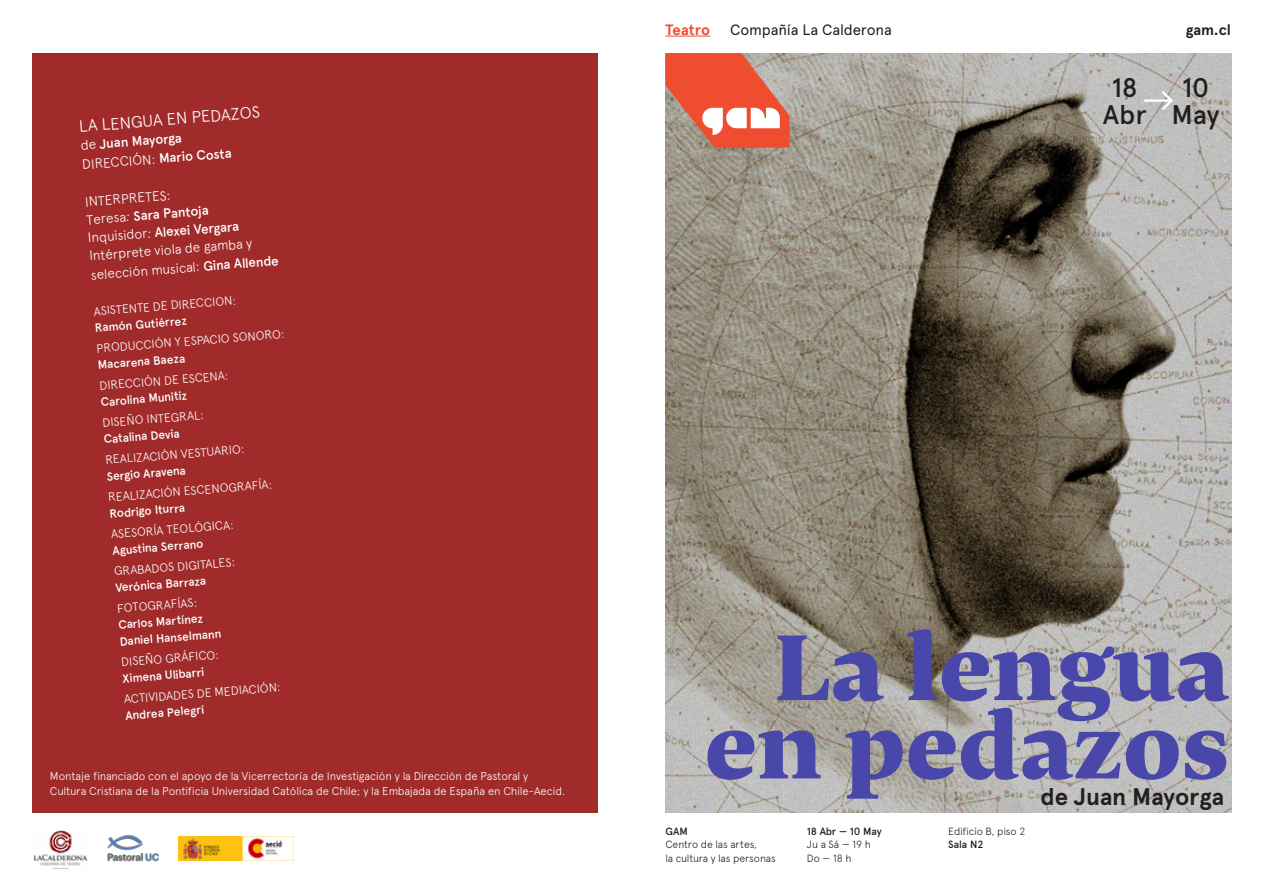
<style>
.page{position:relative;width:1263px;height:893px;background:#fff}
.page>*{position:absolute;margin:0;border:0;box-sizing:border-box;transform-origin:0 0}
.t1{font:800 93.15px "Lava";color:#4947a9}
.t2{font:500 27px "Apercu";letter-spacing:-.005em;color:#231f20}
.t3{font:700 24px "Apercu";letter-spacing:-.005em;color:#231f20}
.t4{font:300 16.5px "Apercu";color:#fff}
.t5{font:15px "Apercu";letter-spacing:-.01em;color:#231f20}
.t6{font:700 15px "Apercu";color:#ef4d2f}
.t7{font:700 15px "Apercu";color:#231f20}
.t8{font:300 13.5px "Apercu";color:#fff}
.t9{font:500 13.5px "Apercu";color:#fff}
.t10{font:300 12px "Apercu";color:#fff}
.t11{font:500 12px "Apercu";color:#fff}
.t12{font:300 11.25px "Apercu";letter-spacing:-.01em;color:#fff}
.t13{font:300 10.5px "Apercu";letter-spacing:-.01em;color:#231f20}
.t14{font:500 10.5px "Apercu";letter-spacing:-.01em;color:#231f20}
.s1{font-weight:300}
.s2{font-weight:500}
.s3{font-weight:300;font-style:italic}
</style>
<div class="page">
<img style="left:34px;top:830px;width:53px;height:36px">
<hr style="left:665px;top:36px;width:45px;height:1px;background:#ef4d2f">
<img style="left:665px;top:53px;width:566px;height:759px">
<svg style="left:665px;top:53px;width:124px;height:95px"></svg>
<hr style="left:1144px;top:99px;width:27px;height:3px;background:#fff">
<svg style="left:1159px;top:89px;width:15px;height:24px"></svg>
<img style="left:179px;top:837px;width:115px;height:23px">
<div style="left:33px;top:53px;width:565px;height:759px;background:#a02b2a"></div>
<img style="left:107px;top:834px;width:52px;height:28px">
<p class="t4" style="left:78px;top:117px;width:183px;rotate:-5deg">LA LENGUA EN PEDAZOS</p>
<p class="t9" style="left:80px;top:137px;width:103px;rotate:-4deg"><span class="s1">de</span> Juan Mayorga</p>
<p class="t8" style="left:82px;top:156px;width:151px;rotate:-4deg">DIRECCIÓN: <span class="s2">Mario Costa</span></p>
<p class="t8" style="left:85px;top:193px;width:87px;rotate:-4deg">INTERPRETES:</p>
<p class="t9" style="left:86px;top:211px;width:124px;rotate:-4deg"><span class="s1">Teresa</span><span class="s3">:</span> Sara Pantoja</p>
<p class="t9" style="left:87px;top:229px;width:153px;rotate:-4deg"><span class="s1">Inquisidor</span><span class="s3">:</span> Alexei Vergara</p>
<p class="t8" style="left:89px;top:247px;width:165px;rotate:-4deg">Intérprete viola de gamba y</p>
<p class="t8" style="left:90px;top:267px;width:190px;rotate:-4deg">selección musical: <span class="s2">Gina Allende</span></p>
<p class="t10" style="left:93px;top:305px;width:144px;rotate:-5deg">ASISTENTE DE DIRECCION:</p>
<p class="t11" style="left:94px;top:321px;width:94px;rotate:-5deg">Ramón Gutiérrez</p>
<p class="t10" style="left:96px;top:342px;width:190px;rotate:-5deg">PRODUCCIÓN Y ESPACIO SONORO:</p>
<p class="t11" style="left:97px;top:358px;width:89px;rotate:-5deg">Macarena Baeza</p>
<p class="t10" style="left:99px;top:379px;width:131px;rotate:-5deg">DIRECCIÓN DE ESCENA:</p>
<p class="t11" style="left:100px;top:395px;width:88px;rotate:-5deg">Carolina Munitiz</p>
<p class="t10" style="left:102px;top:416px;width:103px;rotate:-5deg">DISEÑO INTEGRAL:</p>
<p class="t11" style="left:103px;top:432px;width:78px;rotate:-5deg">Catalina Devia</p>
<p class="t10" style="left:105px;top:453px;width:141px;rotate:-5deg">REALIZACIÓN VESTUARIO:</p>
<p class="t11" style="left:106px;top:469px;width:81px;rotate:-5deg">Sergio Aravena</p>
<p class="t10" style="left:108px;top:491px;width:166px;rotate:-5deg">REALIZACIÓN ESCENOGRAFÍA:</p>
<p class="t11" style="left:109px;top:507px;width:77px;rotate:-5deg">Rodrigo Iturra</p>
<p class="t10" style="left:111px;top:527px;width:124px;rotate:-5deg">ASESORÍA TEOLÓGICA:</p>
<p class="t11" style="left:112px;top:544px;width:92px;rotate:-5deg">Agustina Serrano</p>
<p class="t10" style="left:114px;top:565px;width:123px;rotate:-5deg">GRABADOS DIGITALES:</p>
<p class="t11" style="left:115px;top:581px;width:92px;rotate:-5deg">Verónica Barraza</p>
<p class="t10" style="left:116px;top:602px;width:82px;rotate:-5deg">FOTOGRAFÍAS:</p>
<p class="t11" style="left:118px;top:618px;width:86px;rotate:-5deg">Carlos Martínez</p>
<p class="t11" style="left:119px;top:635px;width:104px;rotate:-5deg">Daniel Hanselmann</p>
<p class="t10" style="left:121px;top:655px;width:99px;rotate:-5deg">DISEÑO GRÁFICO:</p>
<p class="t11" style="left:122px;top:672px;width:84px;rotate:-5deg">Ximena Ulibarri</p>
<p class="t10" style="left:124px;top:693px;width:158px;rotate:-5deg">ACTIVIDADES DE MEDIACIÓN:</p>
<p class="t11" style="left:125px;top:709px;width:81px;rotate:-5deg">Andrea Pelegrí</p>
<p class="t12" style="left:50px;top:770px;width:480px">Montaje financiado con el apoyo de la Vicerrectoría de Investigación y la Dirección de Pastoral y</p>
<p class="t12" style="left:50px;top:784px;width:517px">Cultura Cristiana de la Pontificia Universidad Católica de Chile; y la Embajada de España en Chile-Aecid.</p>
<p class="t6" style="left:665px;top:20px;width:46px">Teatro</p>
<p class="t5" style="left:730px;top:20px;width:163px">Compañía La Calderona</p>
<p class="t7" style="left:1186px;top:20px;width:47px">gam.cl</p>
<p class="t2" style="left:1111px;top:71px;width:28px">18</p>
<p class="t2" style="left:1103px;top:98px;width:45px">Abr</p>
<p class="t2" style="left:1182px;top:71px;width:29px">10</p>
<p class="t2" style="left:1171px;top:98px;width:49px">May</p>
<p class="t1" style="left:773px;top:615px;width:457px">La lengua</p>
<p class="t1" style="left:704px;top:693px;width:526px">en pedazos</p>
<p class="t3" style="left:1040px;top:782px;width:185px">de Juan Mayorga</p>
<p class="t14" style="left:665px;top:825px;width:24px">GAM</p>
<p class="t13" style="left:665px;top:838px;width:93px">Centro de las artes,</p>
<p class="t13" style="left:665px;top:852px;width:112px">la cultura y las personas</p>
<p class="t14" style="left:807px;top:825px;width:76px">18 Abr — 10 May</p>
<p class="t13" style="left:807px;top:838px;width:65px">Ju a Sá — 19 h</p>
<p class="t13" style="left:807px;top:852px;width:46px">Do — 18 h</p>
<p class="t13" style="left:948px;top:825px;width:79px">Edificio B, piso 2</p>
<p class="t14" style="left:948px;top:838px;width:37px">Sala N2</p>
</div>
